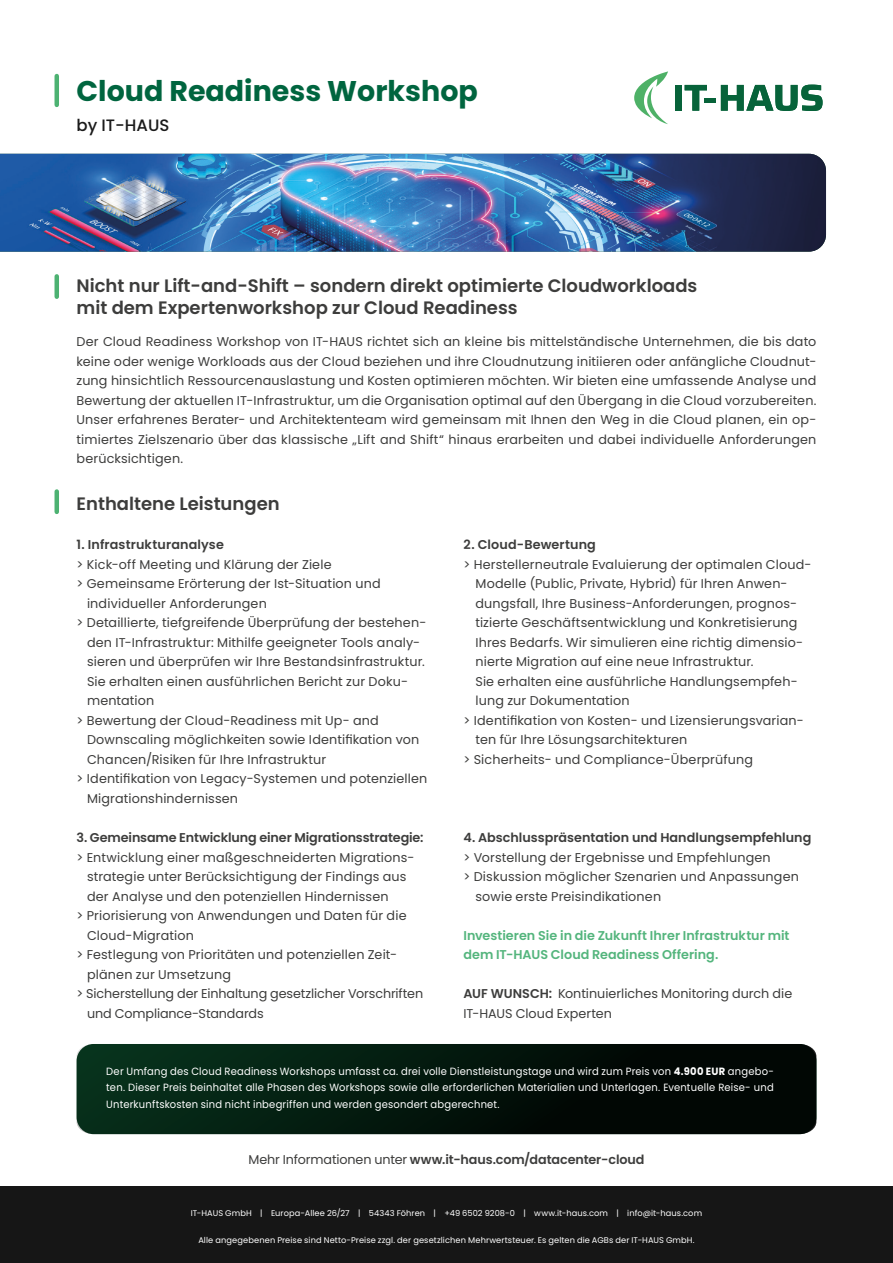
<style>
.page{position:relative;width:893px;height:1263px;background:#fff}
.page>*{position:absolute;margin:0;border:0;box-sizing:border-box;transform-origin:0 0}
.t1{font:700 28.5px "Poppins";color:#00653f}
.t2{font:600 18px "Poppins";color:#3d3d3c}
.t3{font:500 16.5px "Poppins";color:#1a1a1a}
.t4{font:12.75px/19.5px "Poppins";letter-spacing:.01em;color:#3d3d3c}
.t5{font:600 12.75px "Poppins";color:#3d3d3c}
.t6{font:600 12.75px/19.5px "Poppins";color:#54b57d}
.t7{font:12.75px/19.5px "Poppins";letter-spacing:-.01em;color:#3d3d3c}
.t8{font:10.5px/16.5px "Poppins";letter-spacing:.02em;color:#fff;text-align:justify;scale:.95 1}
.t9{font:8.25px "Poppins";letter-spacing:.015em;color:#fff}
.s1{font-weight:600}
.s2{font-weight:700}
.s3{font-weight:400}
</style>
<div class="page">
<div style="left:0;top:1186px;width:893px;height:77px;background:#161616"></div>
<hr style="left:55px;top:76px;width:4px;height:29px;background:#4db272">
<hr style="left:55px;top:276px;width:4px;height:21px;background:#4db272">
<hr style="left:55px;top:491px;width:4px;height:21px;background:#4db272">
<img style="left:0;top:154px;width:826px;height:98px">
<div style="left:675px;top:85px;width:7px;height:26px;background:#07633a"></div>
<svg style="left:685px;top:85px;width:22px;height:26px"></svg>
<svg style="left:721px;top:85px;width:101px;height:26px"></svg>
<hr style="left:704px;top:98px;width:12px;height:4px;background:#07633a">
<svg style="left:634px;top:71px;width:34px;height:53px"></svg>
<svg style="left:77px;top:1044px;width:739px;height:90px;background:#03170d"></svg>
<p class="t1" style="left:77px;top:75px;width:403px">Cloud Readiness Workshop</p>
<p class="t3" style="left:77px;top:116px;width:94px">by IT-HAUS</p>
<p class="t2" style="left:77px;top:275px;width:622px">Nicht nur Lift-and-Shift – sondern direkt optimierte Cloudworkloads</p>
<p class="t2" style="left:77px;top:297px;width:443px">mit dem Expertenworkshop zur Cloud Readiness</p>
<p class="t4" style="left:77px;top:332px;width:741px;text-align:justify">Der Cloud Readiness Workshop von IT-HAUS richtet sich an kleine bis mittelständische Unternehmen, die bis dato keine oder wenige Workloads aus der Cloud beziehen und ihre Cloudnutzung initiieren oder anfängliche Cloudnut&shy;zung hinsichtlich Ressourcenauslastung und Kosten optimieren möchten. Wir bieten eine umfassende Analyse und Bewertung der aktuellen IT-Infrastruktur, um die Organisation optimal auf den Übergang in die Cloud vorzubereiten.<br>Unser erfahrenes Berater- und Architektenteam wird gemeinsam mit Ihnen den Weg in die Cloud planen, ein op&shy;timiertes Zielszenario über das klassische „Lift and Shift“ hinaus erarbeiten und dabei individuelle Anforderungen berücksichtigen.</p>
<p class="t2" style="left:77px;top:493px;width:205px">Enthaltene Leistungen</p>
<p class="t5" style="left:77px;top:537px;width:149px">1. Infrastrukturanalyse</p>
<p class="t4" style="left:77px;top:555px;width:257px">&gt; Kick-off Meeting und Klärung der Ziele</p>
<p class="t4" style="left:77px;top:574px;width:306px">&gt; Gemeinsame Erörterung der Ist-Situation und</p>
<p class="t4" style="left:87px;top:594px;width:181px">individueller Anforderungen</p>
<p class="t4" style="left:87px;top:613px;width:341px;text-indent:-10px">&gt; Detaillierte, tiefgreifende Überprüfung der bestehen&shy;den IT-Infrastruktur: Mithilfe geeigneter Tools analy&shy;sieren und überprüfen wir Ihre Bestandsinfrastruktur.<br>Sie erhalten einen ausführlichen Bericht zur Doku&shy;mentation</p>
<p class="t4" style="left:87px;top:711px;width:334px;text-indent:-10px">&gt; Bewertung der Cloud-Readiness mit Up- and<br>Downscaling möglichkeiten sowie Identifikation von<br>Chancen/Risiken für Ihre Infrastruktur</p>
<p class="t4" style="left:87px;top:769px;width:342px;text-indent:-10px">&gt; Identifikation von Legacy-Systemen und potenziellen<br>Migrationshindernissen</p>
<p class="t5" style="left:77px;top:830px;width:349px">3. Gemeinsame Entwicklung einer Migrationsstrategie:</p>
<p class="t4" style="left:87px;top:848px;width:329px;text-indent:-10px">&gt; Entwicklung einer maßgeschneiderten Migrations&shy;strategie unter Berücksichtigung der Findings aus der Analyse und den potenziellen Hindernissen</p>
<p class="t4" style="left:87px;top:906px;width:321px;text-indent:-10px">&gt; Priorisierung von Anwendungen und Daten für die<br>Cloud-Migration</p>
<p class="t4" style="left:87px;top:945px;width:312px;text-indent:-10px">&gt; Festlegung von Prioritäten und potenziellen Zeit&shy;plänen zur Umsetzung</p>
<p class="t7" style="left:87px;top:984px;width:338px;text-indent:-10px">&gt; Sicherstellung der Einhaltung gesetzlicher Vorschriften und Compliance-Standards</p>
<p class="t5" style="left:463px;top:537px;width:134px">2. Cloud-Bewertung</p>
<p class="t4" style="left:475px;top:555px;width:338px;text-indent:-12px">&gt; Herstellerneutrale Evaluierung der optimalen Cloud-Modelle (Public, Private, Hybrid) für Ihren Anwen&shy;dungsfall, Ihre Business-Anforderungen, prognos&shy;tizierte Geschäftsentwicklung und Konkretisierung Ihres Bedarfs. Wir simulieren eine richtig dimensio&shy;nierte Migration auf eine neue Infrastruktur.<br>Sie erhalten eine ausführliche Handlungsempfeh&shy;lung zur Dokumentation</p>
<p class="t4" style="left:475px;top:711px;width:330px;text-indent:-12px">&gt; Identifikation von Kosten- und Lizensierungsvarian&shy;ten für Ihre Lösungsarchitekturen</p>
<p class="t4" style="left:463px;top:750px;width:291px">&gt; Sicherheits- und Compliance-Überprüfung</p>
<p class="t5" style="left:463px;top:830px;width:349px">4. Abschlusspräsentation und Handlungsempfehlung</p>
<p class="t4" style="left:463px;top:848px;width:309px">&gt; Vorstellung der Ergebnisse und Empfehlungen</p>
<p class="t4" style="left:475px;top:867px;width:325px;text-indent:-12px">&gt; Diskussion möglicher Szenarien und Anpassungen sowie erste Preisindikationen</p>
<p class="t6" style="left:463px;top:926px;width:327px">Investieren Sie in die Zukunft Ihrer Infrastruktur mit dem IT-HAUS Cloud Readiness Offering.</p>
<p class="t4" style="left:463px;top:984px;width:330px"><span class="s1">AUF WUNSCH:</span> Kontinuierliches Monitoring durch die<br>IT-HAUS Cloud Experten</p>
<p class="t8" style="left:106px;top:1062px;width:704px">Der Umfang des Cloud Readiness Workshops umfasst ca. drei volle Dienstleistungstage und wird zum Preis von <span class="s2">4.900 EUR</span> angebo&shy;ten. Dieser Preis beinhaltet alle Phasen des Workshops sowie alle erforderlichen Materialien und Unterlagen. Eventuelle Reise- und Unterkunftskosten sind nicht inbegriffen und werden gesondert abgerechnet.</p>
<p class="t5" style="left:248px;top:1152px;width:398px"><span class="s3">Mehr Informationen unter</span> www.it-haus.com/datacenter-cloud</p>
<p class="t9" style="left:191px;top:1208px;width:513px">IT-HAUS GmbH | Europa-Allee 26/27 | 54343 Föhren | +49 6502 9208-0 | www.it-haus.com | info@it-haus.com</p>
<p class="t9" style="left:198px;top:1235px;width:498px">Alle angegebenen Preise sind Netto-Preise zzgl. der gesetzlichen Mehrwertsteuer. Es gelten die AGBs der IT-HAUS GmbH.</p>
</div>
